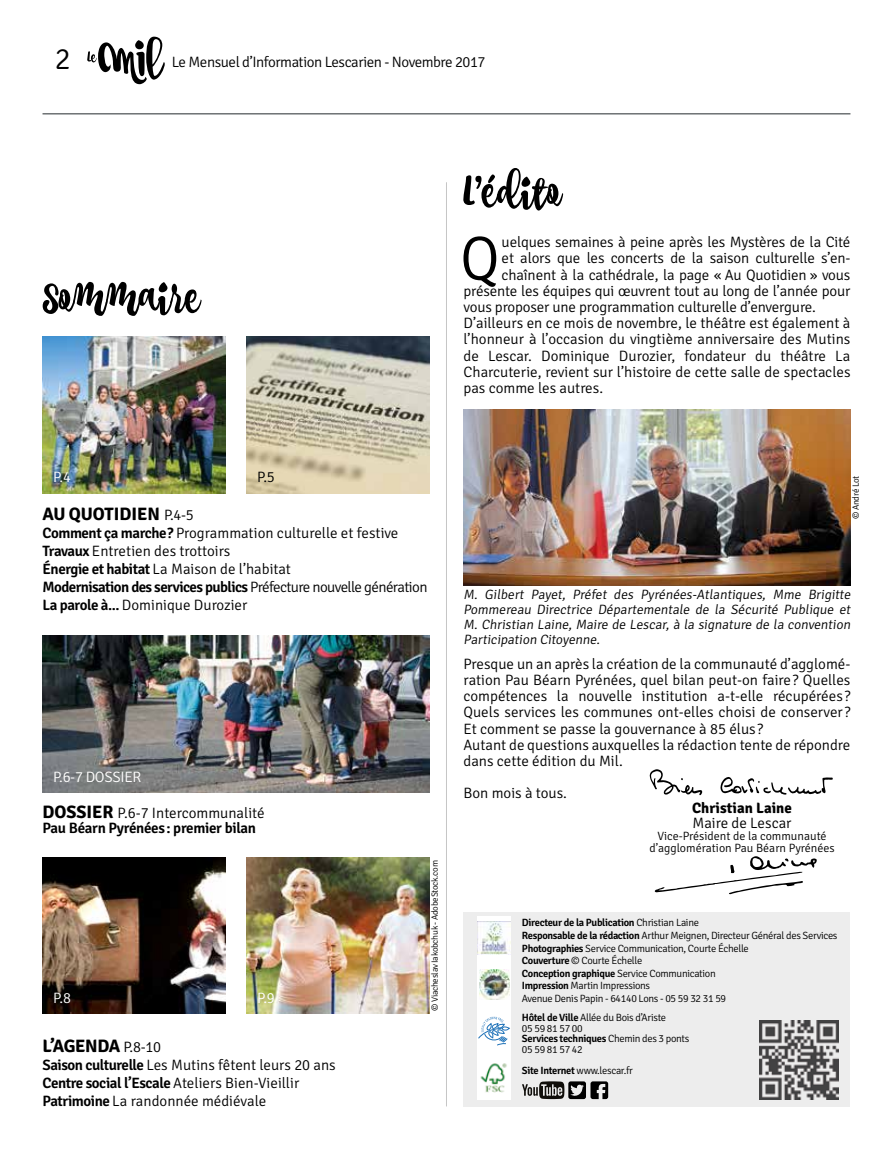
<style>
.page{position:relative;width:893px;height:1149px;background:#fff}
.page>*{position:absolute;margin:0;border:0;box-sizing:border-box;transform-origin:0 0}
.t1{font:300 61.95px "Signika";color:#000}
.t2{font:52.5px "Coffe Break Script 1";color:#000}
.t3{font:300 30px "Signika";color:#000}
.t4{font:700 18px "Signika";letter-spacing:-.01em;color:#000}
.t5{font:300 15px/16.2px "Signika";color:#000}
.t6{font:600 15px/15px "Signika";letter-spacing:-.02em;color:#000}
.t7{font:300 15px "Signika";letter-spacing:-.03em;color:#000}
.t8{font:300 15px "Signika";letter-spacing:-.02em;color:#fff}
.t9{font:700 15px "Signika";color:#000}
.t10{font:300 13.5px/15px "Signika";color:#000;text-align:justify}
.t11{font:300 12px/12px "Signika";color:#000;text-align:center}
.t12{font:300 10.5px/12.6px "Signika";letter-spacing:-.03em;color:#000}
.t13{font:300 9px "Signika";letter-spacing:-.03em;color:#000}
.s1{font-weight:300;font-size:15px}
.s2{font-weight:600}
.s3{font-weight:700;font-size:18px}
.s4{font-weight:300}
</style>
<div class="page">
<img style="left:463px;top:409px;width:387px;height:176px">
<hr style="left:43px;top:113px;width:807px;height:1px;background:#242b2d">
<hr style="left:446px;top:182px;width:1px;height:924px;background:#c6c6c6">
<svg style="left:87px;top:37px;width:78px;height:47px"></svg>
<img style="left:43px;top:857px;width:182px;height:156px">
<img style="left:247px;top:857px;width:182px;height:156px">
<img style="left:43px;top:336px;width:182px;height:157px">
<img style="left:247px;top:336px;width:182px;height:157px">
<img style="left:43px;top:635px;width:386px;height:157px">
<div style="left:463px;top:911px;width:387px;height:195px;background:#ededed"></div>
<svg style="left:522px;top:1081px;width:86px;height:17px"></svg>
<img style="left:759px;top:1020px;width:79px;height:79px">
<div style="left:477px;top:916px;width:34px;height:183px;background:#fff"></div>
<img style="left:479px;top:969px;width:30px;height:30px">
<img style="left:477px;top:921px;width:33px;height:33px">
<img style="left:480px;top:1063px;width:27px;height:30px">
<svg style="left:478px;top:1016px;width:32px;height:29px"></svg>
<svg style="left:655px;top:856px;width:162px;height:38px"></svg>
<svg style="left:650px;top:769px;width:52px;height:26px"></svg>
<svg style="left:720px;top:777px;width:113px;height:17px"></svg>
<h3 class="t3" style="left:55px;top:43px;width:17px">2</h3>
<p class="t7" style="left:172px;top:54px;width:315px">Le Mensuel d’Information Lescarien - Novembre 2017</p>
<h2 class="t2" style="left:43px;top:255px;width:160px">Sommaire</h2>
<h2 class="t2" style="left:463px;top:150px;width:100px">L’édito</h2>
<h1 class="t1" style="left:460px;top:225px;width:41px">Q</h1>
<p class="t5" style="left:502px;top:234px;width:350px">uelques semaines à peine après les Mystères de la Cité</p>
<p class="t5" style="left:502px;top:250px;width:350px">et alors que les concerts de la saison culturelle s’en-</p>
<p class="t5" style="left:502px;top:266px;width:350px">chaînent à la cathédrale, la page « Au Quotidien » vous</p>
<p class="t5" style="left:463px;top:283px;width:388px">présente les équipes qui œuvrent tout au long de l’année pour</p>
<p class="t5" style="left:463px;top:299px;width:354px">vous proposer une programmation culturelle d’envergure.</p>
<p class="t5" style="left:463px;top:315px;width:388px">D’ailleurs en ce mois de novembre, le théâtre est également à</p>
<p class="t5" style="left:463px;top:331px;width:388px">l’honneur à l’occasion du vingtième anniversaire des Mutins</p>
<p class="t5" style="left:463px;top:347px;width:388px">de Lescar. Dominique Durozier, fondateur du théâtre La</p>
<p class="t5" style="left:463px;top:364px;width:388px">Charcuterie, revient sur l’histoire de cette salle de spectacles</p>
<p class="t5" style="left:463px;top:380px;width:141px">pas comme les autres.</p>
<p class="t8" style="left:53px;top:468px;width:20px">P.4</p>
<p class="t5" style="left:257px;top:469px;width:19px">P.5</p>
<p class="t4" style="left:43px;top:503px;width:153px">AU QUOTIDIEN <span class="s1">P.4-5</span></p>
<p class="t5" style="left:43px;top:524px;width:387px;line-height:18px"><span class="s2">Comment ça marche?</span> Programmation culturelle et festive <span class="s2">Travaux</span> Entretien des trottoirs<br><span class="s2">Énergie et habitat</span> La Maison de l’habitat<br><span class="s2">Modernisation des services publics</span> Préfecture nouvelle génération <span class="s2">La parole à...</span> Dominique Durozier</p>
<p class="t8" style="left:53px;top:768px;width:90px">P.6-7 DOSSIER</p>
<p class="t6" style="left:43px;top:805px;width:224px"><span class="s3">DOSSIER</span> <span class="s4">P.6-7 Intercommunalité<br></span>Pau Béarn Pyrénées: premier bilan</p>
<p class="t8" style="left:53px;top:989px;width:20px">P.8</p>
<p class="t8" style="left:257px;top:989px;width:19px">P.9</p>
<p class="t4" style="left:43px;top:1035px;width:120px">L’AGENDA <span class="s1">P.8-10</span></p>
<p class="t5" style="left:43px;top:1056px;width:295px;line-height:18px"><span class="s2">Saison culturelle</span> Les Mutins fêtent leurs 20 ans<br><span class="s2">Centre social l’Escale</span> Ateliers Bien-Vieillir<br><span class="s2">Patrimoine</span> La randonnée médiévale</p>
<p class="t13" style="left:430px;top:1010px;width:152px;rotate:-90deg">© Viacheslav Iakobchuk - AdobeStock.com</p>
<p class="t13" style="left:851px;top:519px;width:45px;rotate:-90deg">© André Lot</p>
<p class="t10" style="left:463px;top:587px;width:391px">M. Gilbert Payet, Préfet des Pyrénées-Atlantiques, Mme Brigitte Pommereau Directrice Départementale de la Sécurité Publique et M. Christian Laine, Maire de Lescar, à la signature de la convention Participation Citoyenne.</p>
<p class="t5" style="left:463px;top:655px;width:388px">Presque un an après la création de la communauté d’agglomé&shy;ration Pau Béarn Pyrénées, quel bilan peut-on faire? Quelles compétences la nouvelle institution a-t-elle récupérées ?<br>Quels services les communes ont-elles choisi de conserver?<br>Et comment se passe la gouvernance à 85 élus ?<br>Autant de questions auxquelles la rédaction tente de répondre dans cette édition du Mil.</p>
<p class="t5" style="left:463px;top:785px;width:105px">Bon mois à tous.</p>
<p class="t9" style="left:692px;top:799px;width:101px">Christian Laine</p>
<p class="t5" style="left:692px;top:815px;width:101px">Maire de Lescar</p>
<p class="t11" style="left:649px;top:830px;width:187px">Vice-Président de la communauté d’agglomération Pau Béarn Pyrénées</p>
<p class="t12" style="left:522px;top:916px;width:317px"><span class="s2">Directeur de la Publication</span> Christian Laine<br><span class="s2">Responsable de la rédaction</span> Arthur Meignen, Directeur Général des Services <span class="s2">Photographies</span> Service Communication, Courte Échelle<br><span class="s2">Couverture</span> © Courte Échelle<br><span class="s2">Conception graphique</span> Service Communication<br><span class="s2">Impression</span> Martin Impressions<br>Avenue Denis Papin - 64140 Lons - 05 59 32 31 59</p>
<p class="t12" style="left:522px;top:1012px;width:169px;line-height:10.5px"><span class="s2">Hôtel de Ville</span> Allée du Bois d’Ariste<br>05 59 81 57 00<br><span class="s2">Services techniques</span> Chemin des 3 ponts<br>05 59 81 57 42</p>
<p class="t12" style="left:522px;top:1063px;width:112px"><span class="s2">Site Internet</span> www.lescar.fr</p>
</div>
